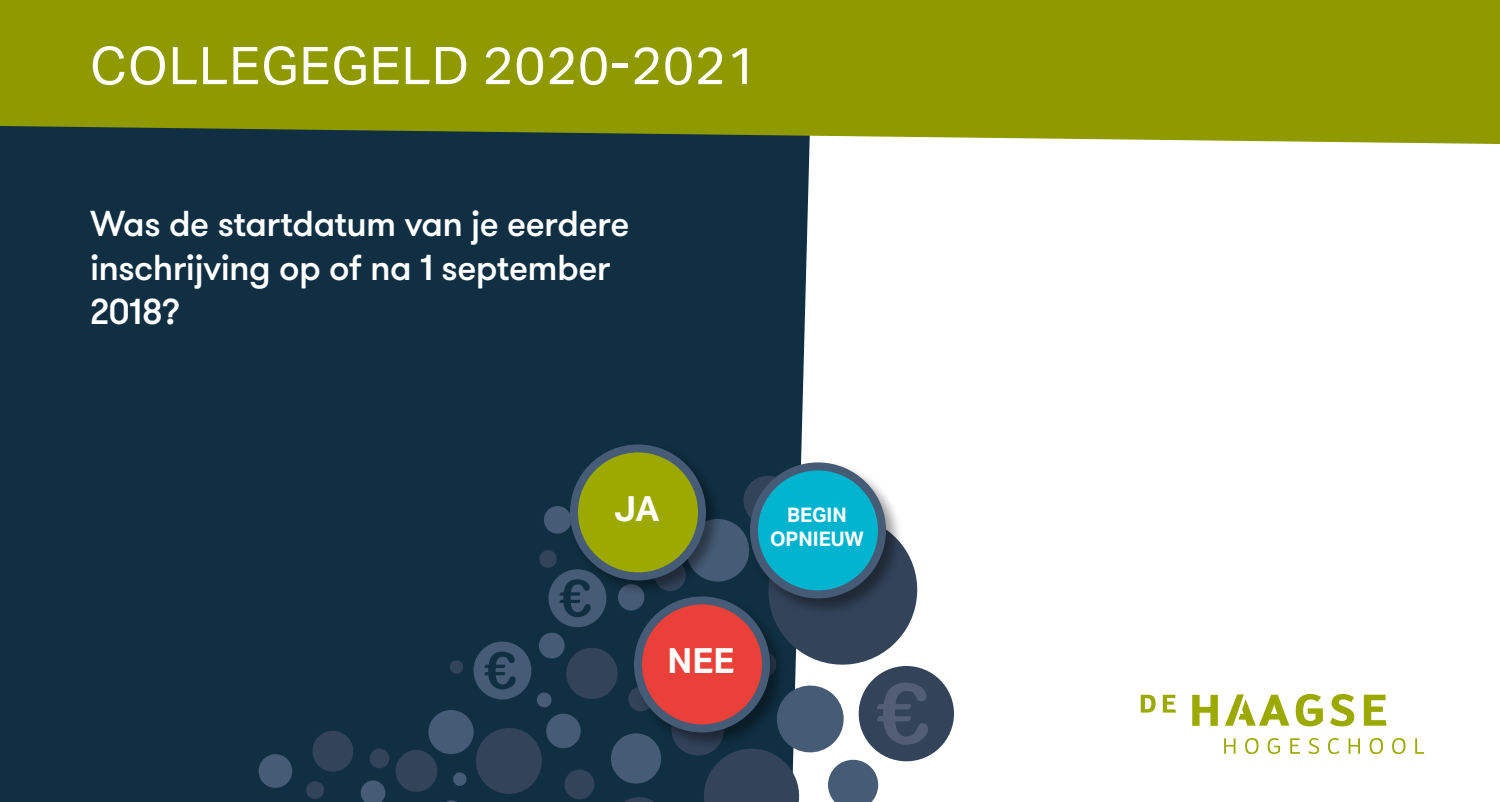
<style>
.page{position:relative;width:1500px;height:802px;background:#fff}
.page>*{position:absolute;margin:0;border:0;box-sizing:border-box;transform-origin:0 0}
.t1{font:52px "Aktiv Grotesk";letter-spacing:.02em;color:#fff}
.t2{font:500 36px/44px "GT Walsheim Pro";letter-spacing:-.015em;color:#fff}
.t3{font:700 34.6px "Aktiv Grotesk";color:#fff}
.t4{font:700 20px/24px "Aktiv Grotesk";color:#fff;text-align:center}
</style>
<div class="page">
<div style="left:0;top:144px;width:810px;height:658px;background:#102f42"></div>
<div style="left:0;top:0;width:1500px;height:144px;background:#8e9a00"></div>
<svg style="left:257px;top:752px;width:37px;height:38px"></svg>
<svg style="left:370px;top:748px;width:20px;height:20px"></svg>
<svg style="left:305px;top:729px;width:82px;height:73px;background:#1e384d"></svg>
<svg style="left:1141px;top:694px;width:283px;height:60px"></svg>
<svg style="left:393px;top:447px;width:561px;height:355px"></svg>
<div style="left:748px;top:460px;width:156px;height:156px;background:#000;opacity:.4"></div>
<div style="left:754px;top:466px;width:128px;height:128px;background:#00b4cf;border-radius:50%"></div>
<div style="left:750px;top:462px;width:136px;height:136px;border:8px solid #465b75;border-radius:50%"></div>
<div style="left:632px;top:594px;width:156px;height:156px;background:#000;opacity:.4"></div>
<div style="left:638px;top:600px;width:128px;height:128px;background:#e94139;border-radius:50%"></div>
<div style="left:634px;top:596px;width:136px;height:136px;border:8px solid #465b75;border-radius:50%"></div>
<div style="left:566px;top:441px;width:157px;height:157px;background:#000;opacity:.4"></div>
<div style="left:574px;top:448px;width:128px;height:128px;background:#9ca900;border-radius:50%"></div>
<div style="left:570px;top:444px;width:136px;height:136px;border:8px solid #465b75;border-radius:50%"></div>
<h1 class="t1" style="left:90px;top:36px;width:669px">COLLEGEGELD 2020-2021</h1>
<p class="t2" style="left:90px;top:203px;width:541px">Was de startdatum van je eerdere inschrijving op of na 1 september<br>2018?</p>
<p class="t3" style="left:614px;top:489px;width:47px">JA</p>
<p class="t4" style="left:770px;top:503px;width:95px">BEGIN<br>OPNIEUW</p>
<p class="t3" style="left:668px;top:641px;width:68px">NEE</p>
</div>
